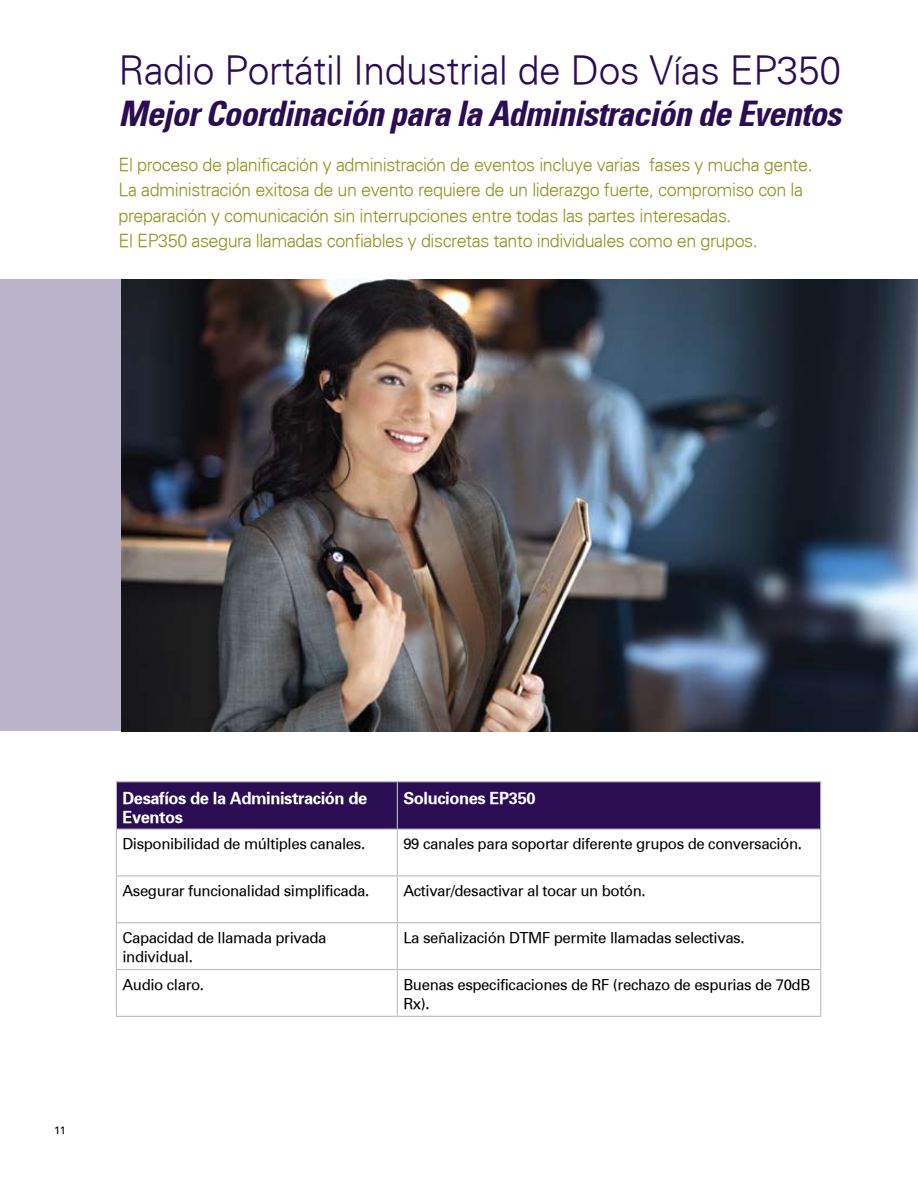
<style>
.page{position:relative;width:918px;height:1188px;background:#fff}
.page>*{position:absolute;margin:0;border:0;box-sizing:border-box;transform-origin:0 0}
.t1{font:300 39px "Univers";letter-spacing:-.01em;color:#2a0d53}
.t2{font:italic 700 condensed 34.5px "Univers";letter-spacing:-.025em;color:#2a0d53}
.t3{font:300 18px/25.5px "Univers";letter-spacing:-.025em;color:#8e941e}
.t4{font:700 16.5px/19.5px "Univers";letter-spacing:-.025em;color:#fff}
.t5{font:15px/19.5px "Univers";letter-spacing:-.025em;color:#000}
.t6{font:10.5px "Univers";color:#000}
</style>
<div class="page">
<div style="left:117px;top:782px;width:703px;height:47px;background:#2a0d53"></div>
<hr style="left:116px;top:781px;width:281px;height:1px;background:#babcbe">
<hr style="left:116px;top:782px;width:1px;height:47px;background:#babcbe">
<hr style="left:397px;top:781px;width:424px;height:1px;background:#babcbe">
<hr style="left:397px;top:782px;width:1px;height:47px;background:#babcbe">
<hr style="left:820px;top:782px;width:1px;height:47px;background:#babcbe">
<hr style="left:116px;top:829px;width:281px;height:1px;background:#babcbe">
<hr style="left:116px;top:830px;width:1px;height:45px;background:#babcbe">
<hr style="left:397px;top:829px;width:424px;height:1px;background:#babcbe">
<hr style="left:397px;top:830px;width:1px;height:45px;background:#babcbe">
<hr style="left:820px;top:830px;width:1px;height:45px;background:#babcbe">
<hr style="left:116px;top:875px;width:281px;height:1px;background:#babcbe">
<hr style="left:116px;top:876px;width:1px;height:46px;background:#babcbe">
<hr style="left:397px;top:875px;width:424px;height:1px;background:#babcbe">
<hr style="left:397px;top:876px;width:1px;height:46px;background:#babcbe">
<hr style="left:820px;top:876px;width:1px;height:46px;background:#babcbe">
<hr style="left:116px;top:922px;width:281px;height:1px;background:#babcbe">
<hr style="left:116px;top:923px;width:1px;height:46px;background:#babcbe">
<hr style="left:397px;top:922px;width:424px;height:1px;background:#babcbe">
<hr style="left:397px;top:923px;width:1px;height:46px;background:#babcbe">
<hr style="left:820px;top:923px;width:1px;height:46px;background:#babcbe">
<hr style="left:116px;top:969px;width:281px;height:1px;background:#babcbe">
<hr style="left:116px;top:970px;width:1px;height:46px;background:#babcbe">
<hr style="left:397px;top:969px;width:424px;height:1px;background:#babcbe">
<hr style="left:397px;top:970px;width:1px;height:46px;background:#babcbe">
<hr style="left:820px;top:970px;width:1px;height:46px;background:#babcbe">
<hr style="left:116px;top:1016px;width:281px;height:1px;background:#babcbe">
<hr style="left:397px;top:1016px;width:424px;height:1px;background:#babcbe">
<div style="left:0;top:280px;width:918px;height:451px;background:#bbb5cb"></div>
<img style="left:122px;top:280px;width:796px;height:451px">
<h1 class="t1" style="left:118px;top:46px;width:724px">Radio Portátil Industrial de Dos Vías EP350</h1>
<h2 class="t2" style="left:118px;top:92px;width:724px">Mejor Coordinación para la Administración de Eventos</h2>
<p class="t3" style="left:118px;top:152px;width:696px">El proceso de planificación y administración de eventos incluye varias fases y mucha gente.<br>La administración exitosa de un evento requiere de un liderazgo fuerte, compromiso con la preparación y comunicación sin interrupciones entre todas las partes interesadas.<br>El EP350 asegura llamadas confiables y discretas tanto individuales como en grupos.</p>
<p class="t6" style="left:54px;top:1124px;width:13px">11</p>
<p class="t4" style="left:122px;top:788px;width:246px">Desafíos de la Administración de<br>Eventos</p>
<p class="t4" style="left:403px;top:788px;width:134px">Soluciones EP350</p>
<p class="t5" style="left:122px;top:834px;width:244px">Disponibilidad de múltiples canales.</p>
<p class="t5" style="left:403px;top:834px;width:400px">99 canales para soportar diferente grupos de conversación.</p>
<p class="t5" style="left:122px;top:881px;width:248px">Asegurar funcionalidad simplificada.</p>
<p class="t5" style="left:403px;top:881px;width:244px">Activar/desactivar al tocar un botón.</p>
<p class="t5" style="left:122px;top:928px;width:206px">Capacidad de llamada privada individual.</p>
<p class="t5" style="left:403px;top:928px;width:343px">La señalización DTMF permite llamadas selectivas.</p>
<p class="t5" style="left:122px;top:975px;width:83px">Audio claro.</p>
<p class="t5" style="left:403px;top:975px;width:409px">Buenas especificaciones de RF (rechazo de espurias de 70dB<br>Rx).</p>
</div>
